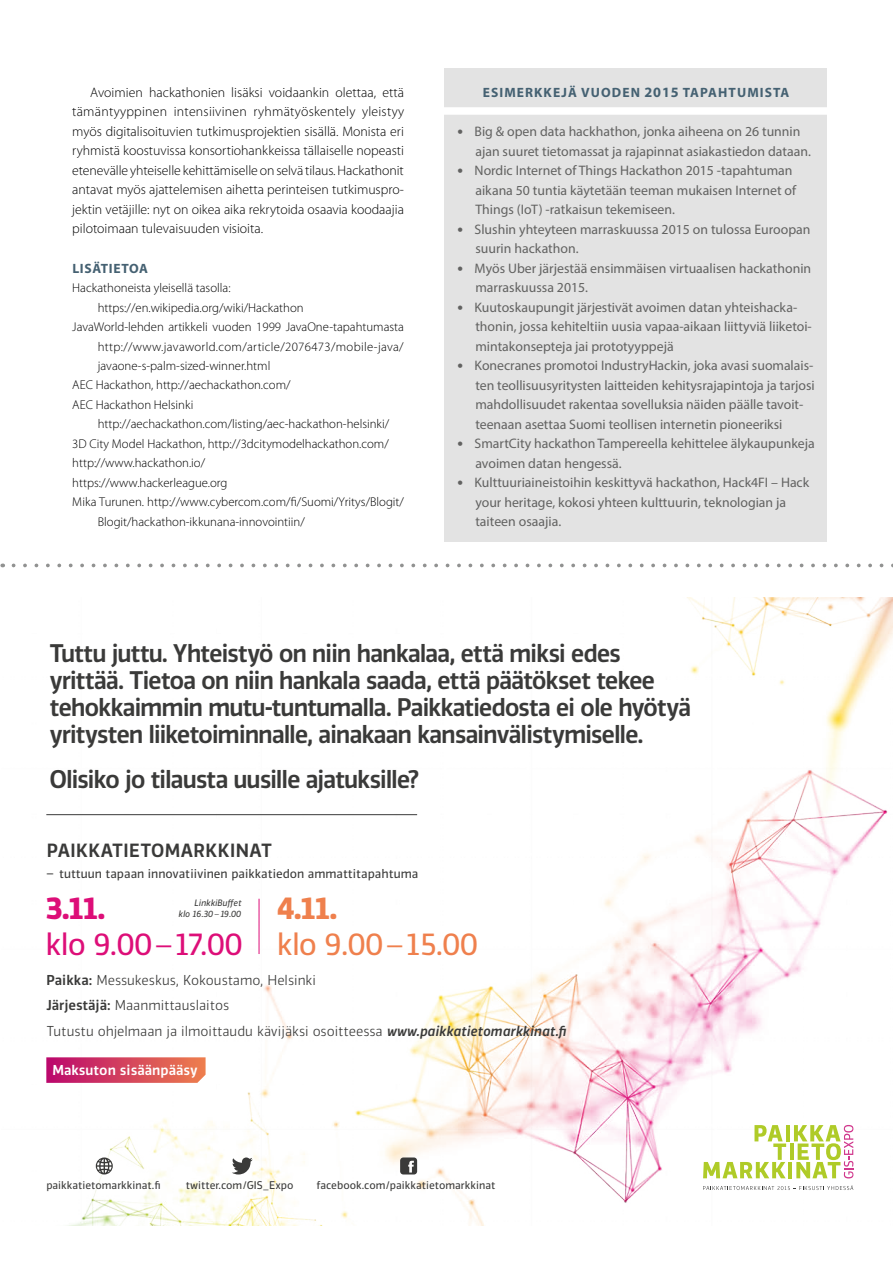
<style>
.page{position:relative;width:893px;height:1263px;background:#fff}
.page>*{position:absolute;margin:0;border:0;box-sizing:border-box;transform-origin:0 0}
.t1{font:30px "Vinkel";letter-spacing:-.025em;color:#dd0e78}
.t2{font:30px "Vinkel";letter-spacing:-.025em;color:#ef804d}
.t3{font:700 30px "Vinkel";color:#dd0e78}
.t4{font:700 30px "Vinkel";color:#ef804d}
.t5{font:500 24px/27px "Vinkel";letter-spacing:-.055em;color:#3a3a39}
.t6{font:500 18px "Vinkel";letter-spacing:.02em;color:#3a3a39}
.t7{font:13.8px/19.5px "Myriad Pro";color:#626261}
.t8{font:300 13.8px/19.5px "Myriad Pro";color:#000;text-align:justify}
.t9{font:300 13.5px/25.5px "Vinkel";color:#3a3a39}
.t10{font:700 13.5px "Myriad Pro";letter-spacing:.08em;color:#456172}
.t11{font:500 13.5px "Vinkel";color:#fff}
.t12{font:700 13.5px "Myriad Pro";letter-spacing:.05em;color:#456172}
.t13{font:300 12.75px "Myriad Pro";color:#000}
.t14{font:300 12.75px "Myriad Pro";letter-spacing:.025em;color:#000}
.t15{font:12px "Vinkel";color:#3a3a39}
.t16{font:10.5px "Vinkel";color:#3a3a39}
.t17{font:italic 8.7px/10.5px "Vinkel";color:#3a3a39;text-align:right}
.s1{font-size:14.25px}
.s2{font-weight:700;font-size:16.5px}
.s3{font-weight:500}
.s4{font-weight:500;font-style:italic}
</style>
<div class="page">
<div style="left:444px;top:69px;width:383px;height:473px;background:#e3e3e3"></div>
<img style="left:46px;top:597px;width:847px;height:628px">
<hr style="left:786px;top:1125px;width:4px;height:16px;background:#afcb28">
<hr style="left:790px;top:1143px;width:4px;height:17px;background:#afcb28">
<svg style="left:703px;top:1125px;width:83px;height:53px"></svg>
<hr style="left:788px;top:1162px;width:4px;height:16px;background:#afcb28">
<svg style="left:794px;top:1125px;width:59px;height:53px"></svg>
<svg style="left:703px;top:1185px;width:150px;height:5px"></svg>
<svg style="left:400px;top:1157px;width:17px;height:17px"></svg>
<svg style="left:232px;top:1157px;width:21px;height:17px"></svg>
<svg style="left:96px;top:1157px;width:17px;height:17px"></svg>
<svg style="left:46px;top:1057px;width:160px;height:26px"></svg>
<hr style="left:46px;top:814px;width:371px;height:1px;background:#3a3a39">
<hr style="left:259px;top:899px;width:1px;height:55px;background:#dd0e78">
<svg style="left:14px;top:564px;width:879px;height:3px"></svg>
<div style="left:434px;top:107px;width:429px;height:8px;background:#fff"></div>
<p class="t8" style="left:72px;top:83px;width:333px;text-indent:18px">Avoimien hackathonien lisäksi voidaankin olettaa, että tämäntyyppinen intensiivinen ryhmätyöskentely yleistyy myös digitalisoituvien tutkimusprojektien sisällä. Monista eri ryhmistä koostuvissa konsortiohankkeissa tällaiselle nopeasti etenevälle yhteiselle kehittämiselle on selvä tilaus. Hackathonit antavat myös ajattelemisen aihetta perinteisen tutkimuspro&shy;jektin vetäjille: nyt on oikea aika rekrytoida osaavia koodaajia pilotoimaan tulevaisuuden visioita.</p>
<p class="t12" style="left:72px;top:259px;width:77px">LISÄTIETOA</p>
<p class="t13" style="left:72px;top:281px;width:160px">Hackathoneista yleisellä tasolla:</p>
<p class="t13" style="left:98px;top:300px;width:207px">https://en.wikipedia.org/wiki/Hackathon</p>
<p class="t13" style="left:72px;top:320px;width:333px">JavaWorld-lehden artikkeli vuoden 1999 JavaOne-tapahtumasta</p>
<p class="t14" style="left:98px;top:339px;width:307px">http://www.javaworld.com/article/2076473/mobile-java/</p>
<p class="t13" style="left:98px;top:359px;width:174px">javaone-s-palm-sized-winner.html</p>
<p class="t13" style="left:72px;top:378px;width:220px">AEC Hackathon, http://aechackathon.com/</p>
<p class="t13" style="left:72px;top:398px;width:123px">AEC Hackathon Helsinki</p>
<p class="t13" style="left:98px;top:417px;width:293px">http://aechackathon.com/listing/aec-hackathon-helsinki/</p>
<p class="t13" style="left:72px;top:437px;width:318px">3D City Model Hackathon, http://3dcitymodelhackathon.com/</p>
<p class="t13" style="left:72px;top:456px;width:134px">http://www.hackathon.io/</p>
<p class="t13" style="left:72px;top:476px;width:157px">https://www.hackerleague.org</p>
<p class="t13" style="left:72px;top:495px;width:333px">Mika Turunen. http://www.cybercom.com/fi/Suomi/Yritys/Blogit/</p>
<p class="t13" style="left:98px;top:515px;width:209px">Blogit/hackathon-ikkunana-innovointiin/</p>
<p class="t10" style="left:483px;top:84px;width:308px">ESIMERKKEJÄ VUODEN <span class="s1">2015</span> TAPAHTUMISTA</p>
<p class="t7" style="left:475px;top:121px;width:337px;text-indent:-18px"><span class="s2">•</span> Big &amp; open data hackhathon, jonka aiheena on 26 tunnin ajan suuret tietomassat ja rajapinnat asiakastiedon dataan.</p>
<p class="t7" style="left:475px;top:160px;width:322px;text-indent:-18px"><span class="s2">•</span> Nordic Internet of Things Hackathon 2015 -tapahtuman aikana 50 tuntia käytetään teeman mukaisen Internet of<br>Things (IoT) -ratkaisun tekemiseen.</p>
<p class="t7" style="left:475px;top:219px;width:337px;text-indent:-18px"><span class="s2">•</span> Slushin yhteyteen marraskuussa 2015 on tulossa Euroopan suurin hackathon.</p>
<p class="t7" style="left:475px;top:258px;width:337px;text-indent:-18px"><span class="s2">•</span> Myös Uber järjestää ensimmäisen virtuaalisen hackathonin marraskuussa 2015.</p>
<p class="t7" style="left:475px;top:297px;width:338px;text-indent:-18px"><span class="s2">•</span> Kuutoskaupungit järjestivät avoimen datan yhteishacka&shy;thonin, jossa kehiteltiin uusia vapaa-aikaan liittyviä liiketoi&shy;mintakonsepteja jai prototyyppejä</p>
<p class="t7" style="left:475px;top:355px;width:341px;text-indent:-18px"><span class="s2">•</span> Konecranes promotoi IndustryHackin, joka avasi suomalais&shy;ten teollisuusyritysten laitteiden kehitysrajapintoja ja tarjosi mahdollisuudet rakentaa sovelluksia näiden päälle tavoit&shy;teenaan asettaa Suomi teollisen internetin pioneeriksi</p>
<p class="t7" style="left:475px;top:433px;width:341px;text-indent:-18px"><span class="s2">•</span> SmartCity hackathon Tampereella kehittelee älykaupunkeja avoimen datan hengessä.</p>
<p class="t7" style="left:475px;top:472px;width:335px;text-indent:-18px"><span class="s2">•</span> Kulttuuriaineistoihin keskittyvä hackathon, Hack4FI – Hack your heritage, kokosi yhteen kulttuurin, teknologian ja taiteen osaajia.</p>
<p class="t5" style="left:50px;top:640px;width:643px">Tuttu juttu. Yhteistyö on niin hankalaa, että miksi edes yrittää. Tietoa on niin hankala saada, että päätökset tekee tehokkaimmin mutu-tuntumalla. Paikkatiedosta ei ole hyötyä yritysten liiketoiminnalle, ainakaan kansainvälistymiselle.</p>
<h2 class="t5" style="left:50px;top:766px;width:371px">Olisiko jo tilausta uusille ajatuksille?</h2>
<h3 class="t6" style="left:47px;top:838px;width:227px">PAIKKATIETOMARKKINAT</h3>
<p class="t15" style="left:46px;top:866px;width:373px"><span class="s3">–</span> tuttuun tapaan innovatiivinen paikkatiedon ammattitapahtuma</p>
<h1 class="t3" style="left:45px;top:887px;width:61px">3.11.</h1>
<h1 class="t1" style="left:45px;top:924px;width:199px">klo 9.00–17.00</h1>
<p class="t17" style="left:179px;top:898px;width:64px">LinkkiBuffet<br>klo 16.30–19.00</p>
<h1 class="t4" style="left:277px;top:887px;width:62px">4.11.</h1>
<h1 class="t2" style="left:277px;top:924px;width:203px">klo 9.00–15.00</h1>
<p class="t9" style="left:46px;top:967px;width:522px"><span class="s3">Paikka:</span> Messukeskus, Kokoustamo, Helsinki<br><span class="s3">Järjestäjä:</span> Maanmittauslaitos<br>Tutustu ohjelmaan ja ilmoittaudu kävijäksi osoitteessa <span class="s4">www.paikkatietomarkkinat.fi</span></p>
<p class="t11" style="left:52px;top:1061px;width:147px">Maksuton sisäänpääsy</p>
<p class="t16" style="left:46px;top:1178px;width:116px">paikkatietomarkkinat.fi</p>
<p class="t16" style="left:186px;top:1178px;width:109px">twitter.com/GIS_Expo</p>
<p class="t16" style="left:316px;top:1178px;width:181px">facebook.com/paikkatietomarkkinat</p>
</div>
